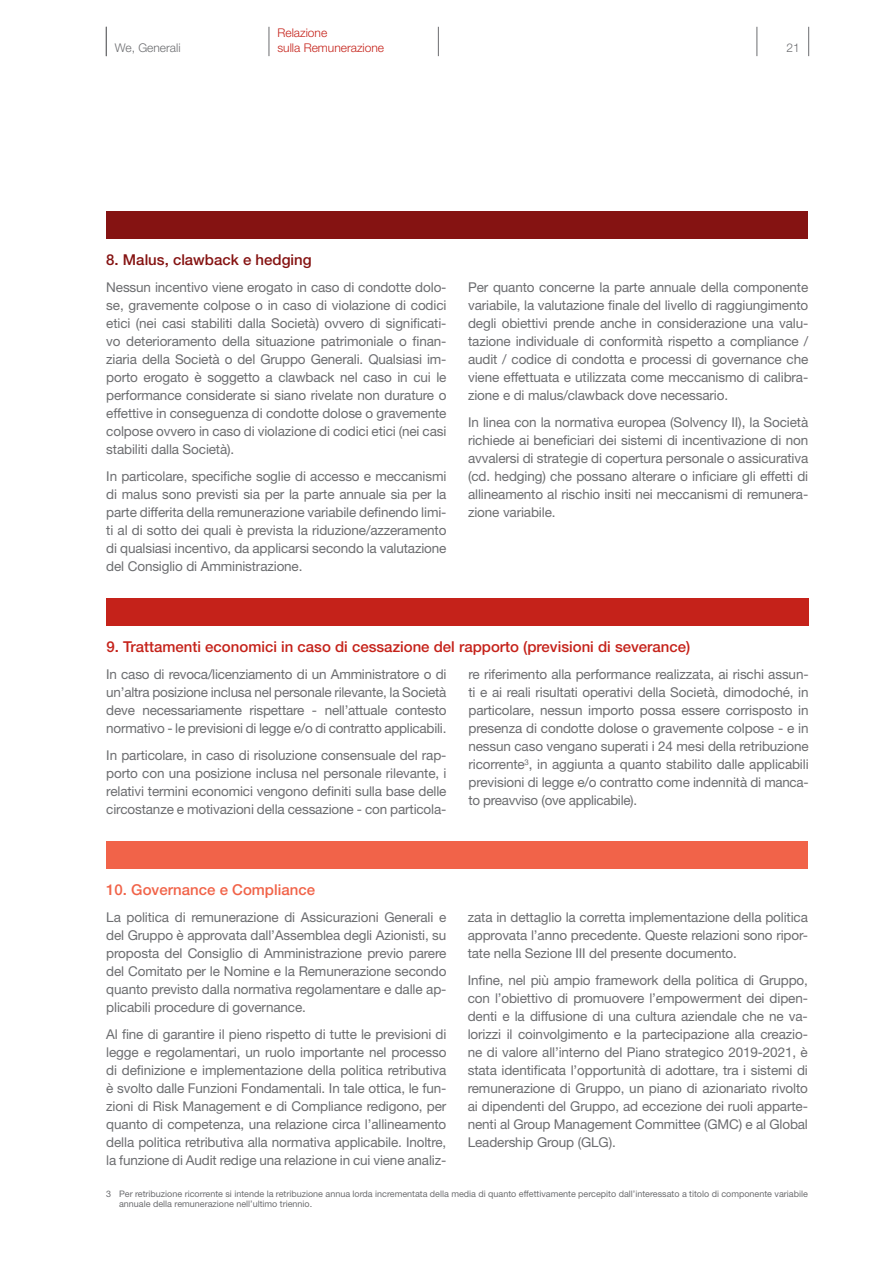
<style>
.page{position:relative;width:893px;height:1263px;background:#fff}
.page>*{position:absolute;margin:0;border:0;box-sizing:border-box;transform-origin:0 0}
.t1{font:500 15px "Helvetica Neue LT Std";color:#c5221a}
.t2{font:500 15px "Helvetica Neue LT Std";color:#f16349}
.t3{font:500 15px "Helvetica Neue LT Std";color:#851312}
.t4{font:13.5px/18px "Helvetica Neue LT Std";letter-spacing:-.01em;color:#6c6d70;text-align:justify}
.t5{font:300 12px/15px "Helvetica Neue LT Std";color:#c5221a}
.t6{font:300 12px "Helvetica Neue LT Std";color:#6c6d70}
.t7{font:9px/10.5px "Helvetica Neue LT Std";color:#6c6d70}
</style>
<div class="page">
<svg style="left:757px;top:27px;width:1px;height:29px"></svg>
<svg style="left:808px;top:27px;width:1px;height:29px"></svg>
<svg style="left:438px;top:27px;width:1px;height:29px"></svg>
<svg style="left:269px;top:27px;width:1px;height:29px"></svg>
<div style="left:106px;top:598px;width:702px;height:27px;background:#c5221a"></div>
<div style="left:106px;top:841px;width:702px;height:27px;background:#f16349"></div>
<svg style="left:106px;top:27px;width:1px;height:29px"></svg>
<div style="left:106px;top:211px;width:702px;height:27px;background:#851312"></div>
<p class="t5" style="left:277px;top:25px;width:108px">Relazione<br>sulla Remunerazione</p>
<p class="t6" style="left:115px;top:40px;width:67px">We, Generali</p>
<p class="t6" style="left:786px;top:40px;width:15px">21</p>
<p class="t3" style="left:106px;top:251px;width:207px">8. Malus, clawback e hedging</p>
<p class="t4" style="left:106px;top:278px;width:342px">Nessun incentivo viene erogato in caso di condotte dolo&shy;se, gravemente colpose o in caso di violazione di codici etici (nei casi stabiliti dalla Società) ovvero di significati&shy;vo deterioramento della situazione patrimoniale o finan&shy;ziaria della Società o del Gruppo Generali. Qualsiasi im&shy;porto erogato è soggetto a clawback nel caso in cui le performance considerate si siano rivelate non durature o effettive in conseguenza di condotte dolose o gravemente colpose ovvero in caso di violazione di codici etici (nei casi stabiliti dalla Società).</p>
<p class="t4" style="left:106px;top:467px;width:342px">In particolare, specifiche soglie di accesso e meccanismi di malus sono previsti sia per la parte annuale sia per la parte differita della remunerazione variabile definendo limi&shy;ti al di sotto dei quali è prevista la riduzione/azzeramento di qualsiasi incentivo, da applicarsi secondo la valutazione del Consiglio di Amministrazione.</p>
<p class="t4" style="left:468px;top:278px;width:342px">Per quanto concerne la parte annuale della componente variabile, la valutazione finale del livello di raggiungimento degli obiettivi prende anche in considerazione una valu&shy;tazione individuale di conformità rispetto a compliance / audit / codice di condotta e processi di governance che viene effettuata e utilizzata come meccanismo di calibra&shy;zione e di malus/clawback dove necessario.</p>
<p class="t4" style="left:468px;top:413px;width:342px">In linea con la normativa europea (Solvency II), la Società richiede ai beneficiari dei sistemi di incentivazione di non avvalersi di strategie di copertura personale o assicurativa (cd. hedging) che possano alterare o inficiare gli effetti di allineamento al rischio insiti nei meccanismi di remunera&shy;zione variabile.</p>
<p class="t1" style="left:106px;top:638px;width:585px">9. Trattamenti economici in caso di cessazione del rapporto (previsioni di severance)</p>
<p class="t4" style="left:106px;top:665px;width:342px">In caso di revoca/licenziamento di un Amministratore o di un’altra posizione inclusa nel personale rilevante, la Società deve necessariamente rispettare - nell’attuale contesto normativo - le previsioni di legge e/o di contratto applicabili.</p>
<p class="t4" style="left:106px;top:746px;width:342px">In particolare, in caso di risoluzione consensuale del rap&shy;porto con una posizione inclusa nel personale rilevante, i relativi termini economici vengono definiti sulla base delle circostanze e motivazioni della cessazione - con particola-</p>
<p class="t4" style="left:468px;top:665px;width:342px">re riferimento alla performance realizzata, ai rischi assun&shy;ti e ai reali risultati operativi della Società, dimodoché, in particolare, nessun importo possa essere corrisposto in presenza di condotte dolose o gravemente colpose - e in nessun caso vengano superati i 24 mesi della retribuzione ricorrente<sup>3</sup>, in aggiunta a quanto stabilito dalle applicabili previsioni di legge e/o contratto come indennità di manca&shy;to preavviso (ove applicabile).</p>
<p class="t2" style="left:106px;top:881px;width:210px">10. Governance e Compliance</p>
<p class="t4" style="left:106px;top:908px;width:342px">La politica di remunerazione di Assicurazioni Generali e del Gruppo è approvata dall’Assemblea degli Azionisti, su proposta del Consiglio di Amministrazione previo parere del Comitato per le Nomine e la Remunerazione secondo quanto previsto dalla normativa regolamentare e dalle ap&shy;plicabili procedure di governance.</p>
<p class="t4" style="left:106px;top:1025px;width:342px">Al fine di garantire il pieno rispetto di tutte le previsioni di legge e regolamentari, un ruolo importante nel processo di definizione e implementazione della politica retributiva è svolto dalle Funzioni Fondamentali. In tale ottica, le fun&shy;zioni di Risk Management e di Compliance redigono, per quanto di competenza, una relazione circa l’allineamento della politica retributiva alla normativa applicabile. Inoltre, la funzione di Audit redige una relazione in cui viene analiz-</p>
<p class="t4" style="left:468px;top:908px;width:342px">zata in dettaglio la corretta implementazione della politica approvata l’anno precedente. Queste relazioni sono ripor&shy;tate nella Sezione III del presente documento.</p>
<p class="t4" style="left:468px;top:971px;width:342px">Infine, nel più ampio framework della politica di Gruppo, con l’obiettivo di promuovere l’empowerment dei dipen&shy;denti e la diffusione di una cultura aziendale che ne va&shy;lorizzi il coinvolgimento e la partecipazione alla creazio&shy;ne di valore all’interno del Piano strategico 2019-2021, è stata identificata l’opportunità di adottare, tra i sistemi di remunerazione di Gruppo, un piano di azionariato rivolto ai dipendenti del Gruppo, ad eccezione dei ruoli apparte&shy;nenti al Group Management Committee (GMC) e al Global Leadership Group (GLG).</p>
<p class="t7" style="left:119px;top:1188px;width:690px;text-indent:-13px">3 Per retribuzione ricorrente si intende la retribuzione annua lorda incrementata della media di quanto effettivamente percepito dall’interessato a titolo di componente variabile annuale della remunerazione nell’ultimo triennio.</p>
</div>
